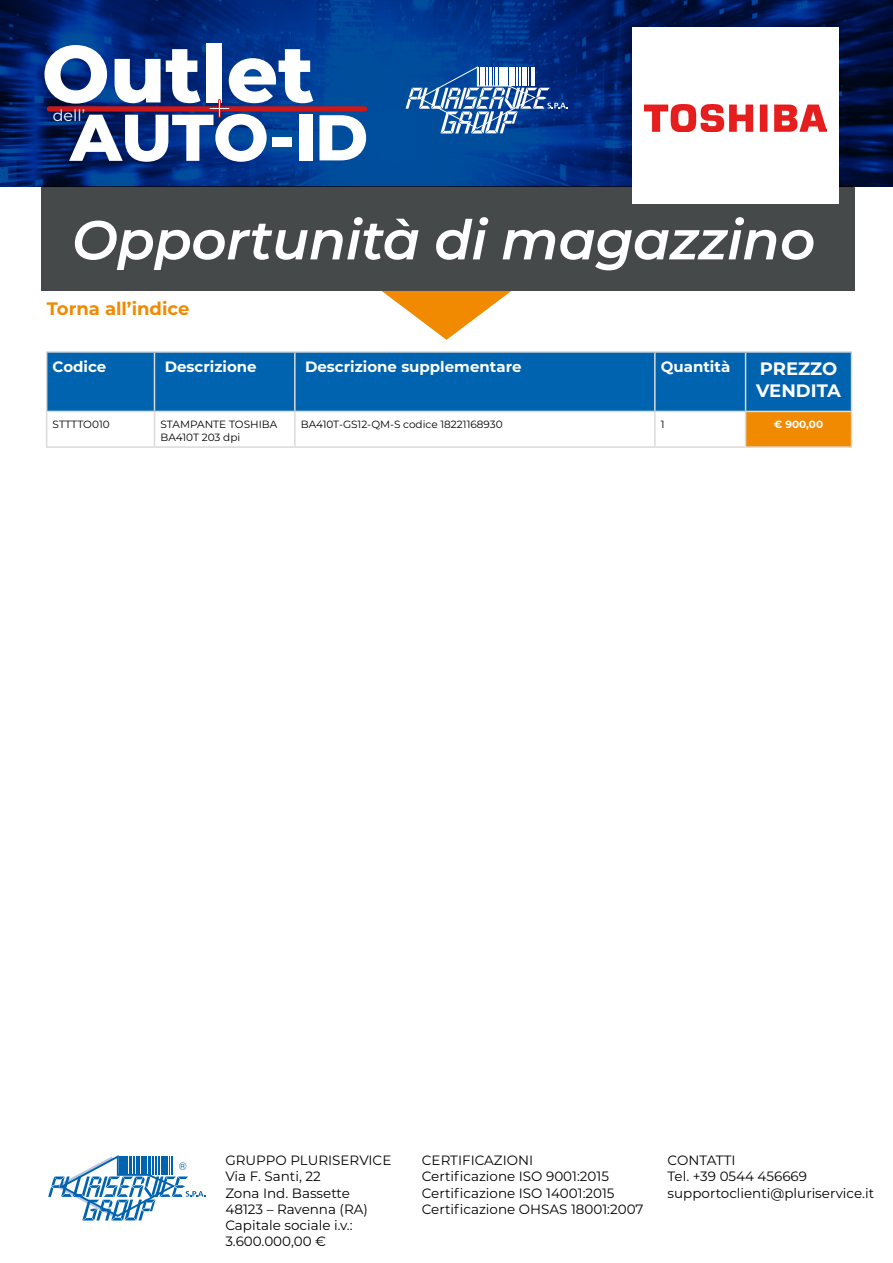
<style>
.page{position:relative;width:893px;height:1263px;background:#fff}
.page>*{position:absolute;margin:0;border:0;box-sizing:border-box;transform-origin:0 0}
.t1{font:800 80.4px "Montserrat";color:#fff}
.t2{font:italic 600 54.75px "Montserrat";letter-spacing:-.01em;color:#fff}
.t3{font:700 18px "Montserrat";color:#f18a00}
.t4{font:700 18px/21.6px "Montserrat";color:#fff}
.t5{font:15.75px "Montserrat";color:#fff}
.t6{font:700 15px "Montserrat";color:#fff}
.t7{font:13.5px/16.2px "Montserrat";color:#000}
.t8{font:10.5px/13.5px "Montserrat";color:#000}
.t9{font:700 10.5px "Montserrat";color:#fff}
</style>
<div class="page">
<svg style="left:48px;top:1155px;width:157px;height:65px"></svg>
<img style="left:0;top:0;width:893px;height:186px">
<svg style="left:406px;top:66px;width:162px;height:67px"></svg>
<svg style="left:319px;top:115px;width:47px;height:45px"></svg>
<div style="left:272px;top:137px;width:19px;height:10px;background:#fff"></div>
<div style="left:299px;top:115px;width:13px;height:46px;background:#fff"></div>
<div style="left:49px;top:106px;width:316px;height:6px;background:#cd1719"></div>
<hr style="left:218px;top:100px;width:3px;height:17px;background:#cd1719">
<svg style="left:69px;top:101px;width:198px;height:61px"></svg>
<div style="left:42px;top:186px;width:813px;height:105px;background:#46494a"></div>
<svg style="left:382px;top:291px;width:129px;height:49px"></svg>
<div style="left:632px;top:28px;width:207px;height:176px;background:#fff"></div>
<img style="left:645px;top:104px;width:181px;height:27px">
<div style="left:47px;top:353px;width:804px;height:58px;background:#0063af"></div>
<div style="left:746px;top:411px;width:105px;height:36px;background:#f18a00"></div>
<hr style="left:46px;top:351px;width:108px;height:2px;background:#dadada">
<hr style="left:46px;top:353px;width:1px;height:58px;background:#dadada">
<hr style="left:154px;top:351px;width:141px;height:2px;background:#dadada">
<hr style="left:154px;top:353px;width:1px;height:58px;background:#dadada">
<hr style="left:295px;top:351px;width:360px;height:2px;background:#dadada">
<hr style="left:294px;top:353px;width:2px;height:58px;background:#dadada">
<hr style="left:655px;top:351px;width:91px;height:2px;background:#dadada">
<hr style="left:654px;top:353px;width:2px;height:58px;background:#dadada">
<hr style="left:746px;top:351px;width:106px;height:2px;background:#dadada">
<hr style="left:745px;top:353px;width:1px;height:58px;background:#dadada">
<hr style="left:851px;top:353px;width:1px;height:58px;background:#dadada">
<hr style="left:46px;top:411px;width:108px;height:1px;background:#dadada">
<hr style="left:46px;top:412px;width:1px;height:34px;background:#dadada">
<hr style="left:154px;top:411px;width:141px;height:1px;background:#dadada">
<hr style="left:154px;top:412px;width:1px;height:34px;background:#dadada">
<hr style="left:295px;top:411px;width:360px;height:1px;background:#dadada">
<hr style="left:294px;top:412px;width:2px;height:34px;background:#dadada">
<hr style="left:655px;top:411px;width:91px;height:1px;background:#dadada">
<hr style="left:654px;top:412px;width:2px;height:34px;background:#dadada">
<hr style="left:746px;top:411px;width:106px;height:1px;background:#dadada">
<hr style="left:745px;top:412px;width:1px;height:34px;background:#dadada">
<hr style="left:851px;top:412px;width:1px;height:34px;background:#dadada">
<hr style="left:46px;top:446px;width:108px;height:2px;background:#dadada">
<hr style="left:154px;top:446px;width:141px;height:2px;background:#dadada">
<hr style="left:295px;top:446px;width:360px;height:2px;background:#dadada">
<hr style="left:655px;top:446px;width:91px;height:2px;background:#dadada">
<hr style="left:746px;top:446px;width:106px;height:2px;background:#dadada">
<h1 class="t1" style="left:42px;top:15px;width:274px">Outlet</h1>
<p class="t5" style="left:53px;top:105px;width:34px">dell’</p>
<h2 class="t2" style="left:72px;top:201px;width:745px">Opportunità di magazzino</h2>
<h3 class="t3" style="left:47px;top:296px;width:144px">Torna all’indice</h3>
<p class="t6" style="left:53px;top:356px;width:55px">Codice</p>
<p class="t6" style="left:165px;top:356px;width:94px">Descrizione</p>
<p class="t6" style="left:305px;top:356px;width:218px">Descrizione supplementare</p>
<p class="t6" style="left:661px;top:356px;width:71px">Quantità</p>
<h3 class="t4" style="left:756px;top:357px;width:86px">PREZZO<br>VENDITA</h3>
<p class="t8" style="left:53px;top:417px;width:59px">STTTTO010</p>
<p class="t8" style="left:160px;top:417px;width:118px">STAMPANTE TOSHIBA<br>BA410T 203 dpi</p>
<p class="t8" style="left:301px;top:417px;width:203px">BA410T-GS12-QM-S codice 18221168930</p>
<p class="t8" style="left:661px;top:417px;width:5px">1</p>
<p class="t9" style="left:774px;top:416px;width:51px">€ 900,00</p>
<p class="t7" style="left:225px;top:1152px;width:167px">GRUPPO PLURISERVICE<br>Via F. Santi, 22<br>Zona Ind. Bassette<br>48123 – Ravenna (RA)<br>Capitale sociale i.v.:<br>3.600.000,00 €</p>
<p class="t7" style="left:422px;top:1152px;width:223px">CERTIFICAZIONI<br>Certificazione ISO 9001:2015<br>Certificazione ISO 14001:2015<br>Certificazione OHSAS 18001:2007</p>
<p class="t7" style="left:668px;top:1152px;width:208px">CONTATTI<br>Tel. +39 0544 456669 supportoclienti@pluriservice.it</p>
</div>
